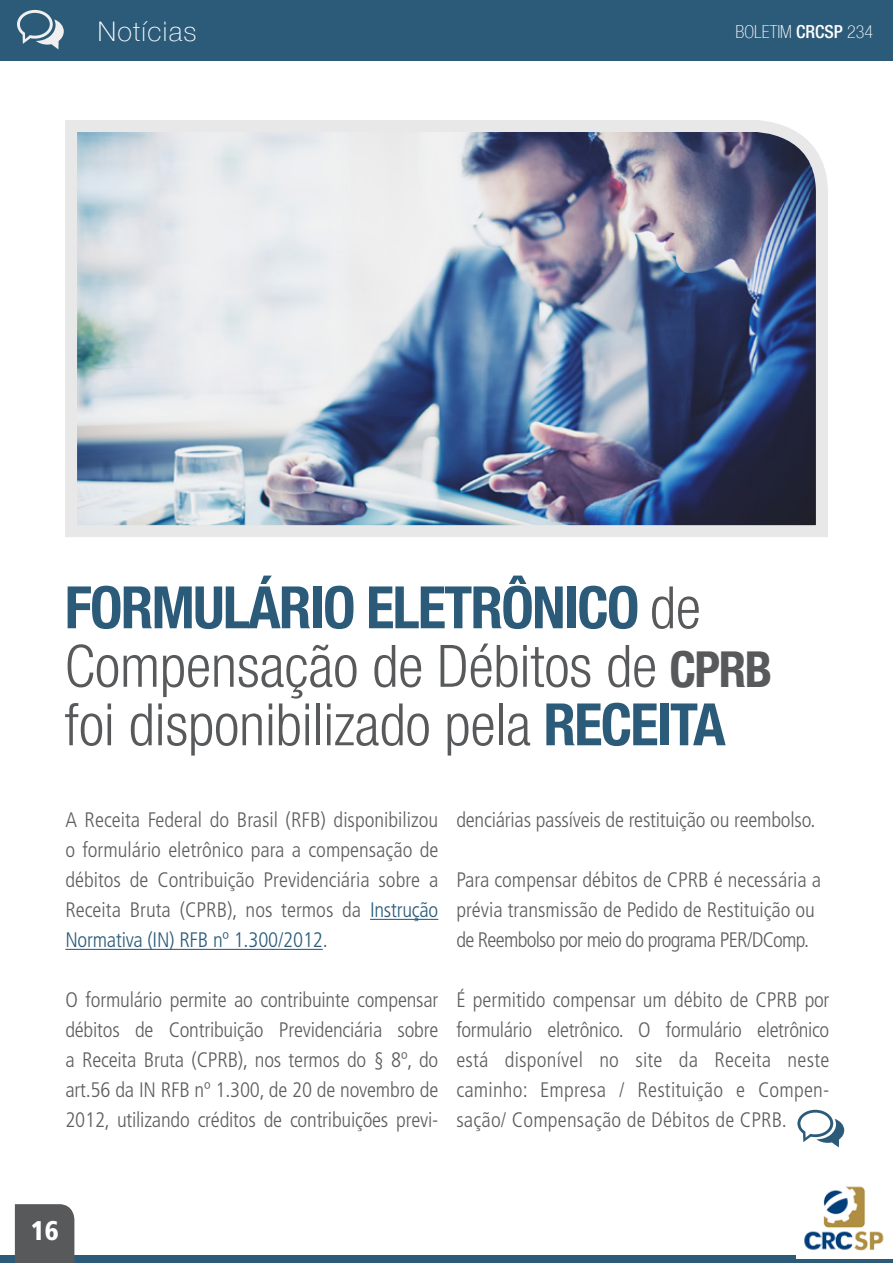
<style>
.page{position:relative;width:893px;height:1263px;background:#fff}
.page>*{position:absolute;margin:0;border:0;box-sizing:border-box;transform-origin:0 0}
.t1{font:300 condensed 58.5px/58.5px "Helvetica Neue LT Com";color:#58595b}
.t2{font:100 27px "Helvetica Neue LT Com";letter-spacing:.05em;color:#fff}
.t3{font:900 condensed 27px "Frutiger LT Std";color:#fff}
.t4{font:300 condensed 21px/30px "Frutiger LT Std";letter-spacing:-.01em;color:#5f5e5d;text-align:justify}
.t5{font:100 condensed 18px "Helvetica Neue LT Com";color:#fff}
.s1{font-weight:500}
.s2{font-weight:700;color:#2c5b7a}
.s3{font-weight:700;font-size:49.5px}
.s4{color:#2c5b7a}
</style>
<div class="page">
<hr style="left:370px;top:919px;width:68px;height:1px;background:#2c5b7a">
<hr style="left:65px;top:949px;width:258px;height:1px;background:#2c5b7a">
<svg style="left:797px;top:1110px;width:47px;height:37px"></svg>
<img style="left:65px;top:120px;width:763px;height:417px">
<img style="left:804px;top:1186px;width:80px;height:64px">
<div style="left:0;top:1255px;width:795px;height:8px;background:#2c5b7a"></div>
<hr style="left:792px;top:1259px;width:101px;height:4px;background:#2c5b7a">
<div style="left:15px;top:1204px;width:59px;height:59px;background:#58595b"></div>
<div style="left:0;top:0;width:893px;height:60px;background:#2c5b7a"></div>
<svg style="left:17px;top:10px;width:47px;height:39px"></svg>
<p class="t2" style="left:98px;top:15px;width:100px">Notícias</p>
<p class="t5" style="left:736px;top:22px;width:139px">BOLETIM <span class="s1">CRCSP</span> 234</p>
<h1 class="t1" style="left:65px;top:578px;width:680px"><span class="s2">FORMULÁRIO ELETRÔNICO</span> de<br>Compensação de Débitos de <span class="s3">CPRB </span>foi disponibilizado pela <span class="s2">RECEITA</span></h1>
<p class="t4" style="left:65px;top:805px;width:374px">A Receita Federal do Brasil (RFB) disponibilizou o formulário eletrônico para a compensação de débitos de Contribuição Previdenciária sobre a Receita Bruta (CPRB), nos termos da <span class="s4">Instrução Normativa (IN) RFB nº 1.300/2012</span>.</p>
<p class="t4" style="left:65px;top:985px;width:375px">O formulário permite ao contribuinte compensar débitos de Contribuição Previdenciária sobre a Receita Bruta (CPRB), nos termos do § 8º, do art.56 da IN RFB nº 1.300, de 20 de novembro de 2012, utilizando créditos de contribuições previ-</p>
<p class="t4" style="left:456px;top:805px;width:361px">denciárias passíveis de restituição ou reembolso.</p>
<p class="t4" style="left:456px;top:865px;width:366px;text-align:left">Para compensar débitos de CPRB é necessária a prévia transmissão de Pedido de Restituição ou de Reembolso por meio do programa PER/DComp.</p>
<p class="t4" style="left:456px;top:985px;width:374px">É permitido compensar um débito de CPRB por formulário eletrônico. O formulário eletrônico está disponível no site da Receita neste caminho: Empresa / Restituição e Compen&shy;sação/ Compensação de Débitos de CPRB.</p>
<p class="t3" style="left:31px;top:1214px;width:30px">16</p>
</div>
